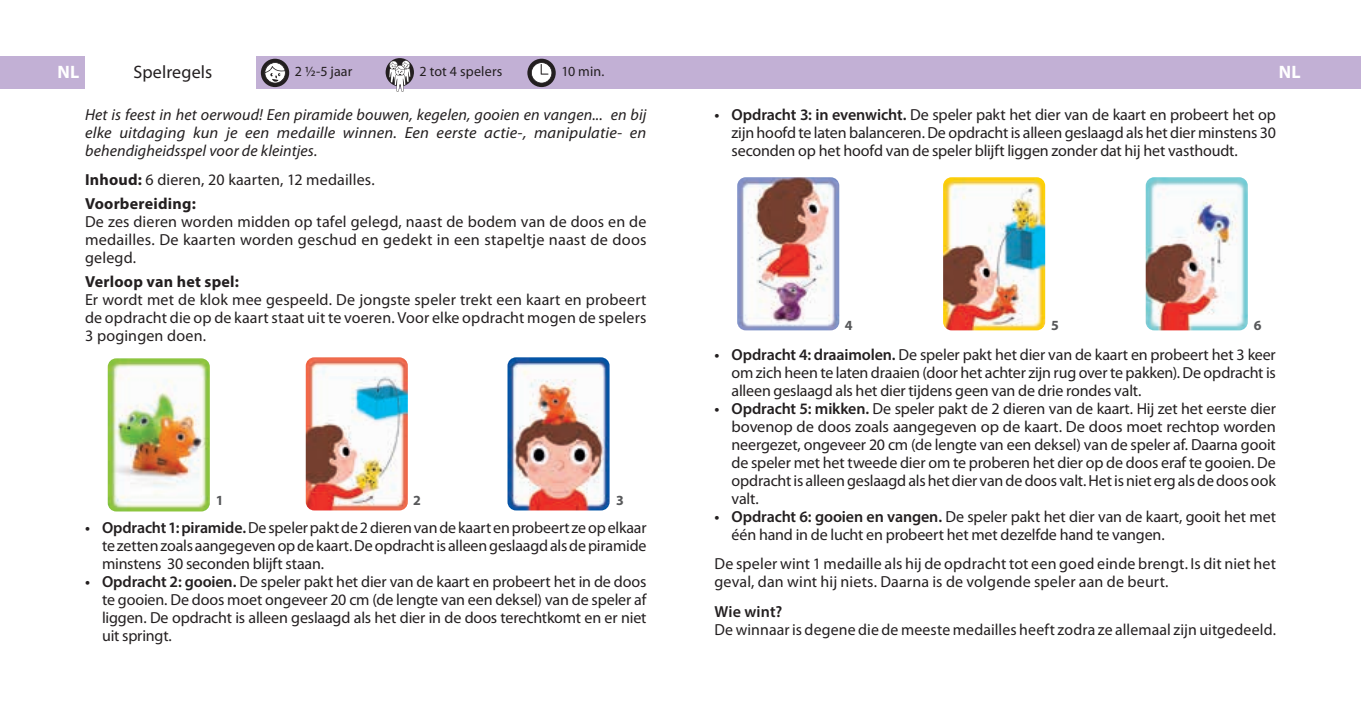
<style>
.page{position:relative;width:1361px;height:709px;background:#fff}
.page>*{position:absolute;margin:0;border:0;box-sizing:border-box;transform-origin:0 0}
.t1{font:18px "Myriad Pro";letter-spacing:.005em;color:#231f20}
.t2{font:700 18px "Myriad Pro";color:#fff}
.t3{font:16px/18px "Myriad Pro";letter-spacing:-.005em;color:#231f20;text-align:justify}
.t4{font:italic 16px/18px "Myriad Pro";letter-spacing:.005em;color:#231f20;text-align:justify}
.t5{font:700 16px "Myriad Pro";letter-spacing:.015em;color:#231f20}
.t6{font:600 16px "Myriad Pro";letter-spacing:.01em;color:#231f20}
.t7{font:14px "Myriad Pro";letter-spacing:.01em;color:#231f20}
.t8{font:700 14px "Myriad Pro";color:#57585a}
.s1{font-weight:700}
.s2{font-weight:600}
</style>
<div class="page">
<div style="left:680px;top:57px;width:681px;height:32px;background:#c2b0d5"></div>
<div style="left:0;top:57px;width:680px;height:32px;background:#c2b0d5"></div>
<img style="left:737px;top:177px;width:102px;height:153px">
<img style="left:943px;top:177px;width:102px;height:153px">
<img style="left:1145px;top:177px;width:102px;height:153px">
<img style="left:108px;top:358px;width:102px;height:153px">
<img style="left:306px;top:357px;width:102px;height:153px">
<img style="left:507px;top:357px;width:102px;height:153px">
<div style="left:85px;top:53px;width:170px;height:40px;background:#fff"></div>
<div style="left:261px;top:59px;width:28px;height:28px;background:#231f20;border-radius:50%"></div>
<svg style="left:264px;top:62px;width:22px;height:21px"></svg>
<svg style="left:386px;top:58px;width:28px;height:28px"></svg>
<svg style="left:389px;top:61px;width:21px;height:31px"></svg>
<div style="left:527px;top:59px;width:29px;height:28px;background:#231f20;border-radius:50%"></div>
<svg style="left:531px;top:62px;width:21px;height:21px"></svg>
<p class="t2" style="left:58px;top:60px;width:23px">NL</p>
<p class="t1" style="left:134px;top:60px;width:80px">Spelregels</p>
<p class="t7" style="left:295px;top:63px;width:59px">2 ½-5 jaar</p>
<p class="t7" style="left:420px;top:63px;width:84px">2 tot 4 spelers</p>
<p class="t7" style="left:561px;top:63px;width:45px">10 min.</p>
<p class="t2" style="left:1278px;top:60px;width:23px">NL</p>
<p class="t4" style="left:85px;top:105px;width:563px">Het is feest in het oerwoud! Een piramide bouwen, kegelen, gooien en vangen... en bij elke uitdaging kun je een medaille winnen. Een eerste actie-, manipulatie- en behendigheidsspel voor de kleintjes.</p>
<p class="t3" style="left:85px;top:168px;width:291px;line-height:23.6px"><span class="s1">Inhoud:</span> 6 dieren, 20 kaarten, 12 medailles.<br><span class="s1">Voorbereiding:</span></p>
<p class="t3" style="left:85px;top:212px;width:563px">De zes dieren worden midden op tafel gelegd, naast de bodem van de doos en de medailles. De kaarten worden geschud en gedekt in een stapeltje naast de doos gelegd.</p>
<p class="t5" style="left:85px;top:271px;width:155px">Verloop van het spel:</p>
<p class="t3" style="left:85px;top:290px;width:563px">Er wordt met de klok mee gespeeld. De jongste speler trekt een kaart en probeert de opdracht die op de kaart staat uit te voeren. Voor elke opdracht mogen de spelers 3 pogingen doen.</p>
<p class="t3" style="left:731px;top:105px;width:546px;text-indent:-17px"><span class="s2">• Opdracht 3: in evenwicht.</span> De speler pakt het dier van de kaart en probeert het op zijn hoofd te laten balanceren. De opdracht is alleen geslaagd als het dier minstens 30 seconden op het hoofd van de speler blijft liggen zonder dat hij het vasthoudt.</p>
<p class="t8" style="left:845px;top:316px;width:9px">4</p>
<p class="t8" style="left:1051px;top:316px;width:9px">5</p>
<p class="t8" style="left:1253px;top:316px;width:9px">6</p>
<p class="t8" style="left:216px;top:491px;width:9px">1</p>
<p class="t8" style="left:413px;top:491px;width:9px">2</p>
<p class="t8" style="left:616px;top:491px;width:9px">3</p>
<p class="t3" style="left:102px;top:518px;width:546px;text-indent:-17px"><span class="s2">• Opdracht 1: piramide.</span> De speler pakt de 2 dieren van de kaart en probeert ze op elkaar te zetten zoals aangegeven op de kaart. De opdracht is alleen geslaagd als de piramide minstens 30 seconden blijft staan.</p>
<p class="t3" style="left:102px;top:572px;width:546px;text-indent:-17px"><span class="s2">• Opdracht 2: gooien.</span> De speler pakt het dier van de kaart en probeert het in de doos te gooien. De doos moet ongeveer 20 cm (de lengte van een deksel) van de speler af liggen. De opdracht is alleen geslaagd als het dier in de doos terechtkomt en er niet uit springt.</p>
<p class="t3" style="left:731px;top:345px;width:546px;text-indent:-17px"><span class="s2">• Opdracht 4: draaimolen.</span> De speler pakt het dier van de kaart en probeert het 3 keer om zich heen te laten draaien (door het achter zijn rug over te pakken). De opdracht is alleen geslaagd als het dier tijdens geen van de drie rondes valt.</p>
<p class="t3" style="left:731px;top:399px;width:546px;text-indent:-17px"><span class="s2">• Opdracht 5: mikken.</span> De speler pakt de 2 dieren van de kaart. Hij zet het eerste dier bovenop de doos zoals aangegeven op de kaart. De doos moet rechtop worden neergezet, ongeveer 20 cm (de lengte van een deksel) van de speler af. Daarna gooit de speler met het tweede dier om te proberen het dier op de doos eraf te gooien. De opdracht is alleen geslaagd als het dier van de doos valt. Het is niet erg als de doos ook valt.</p>
<p class="t3" style="left:731px;top:507px;width:546px;text-indent:-17px"><span class="s2">• Opdracht 6: gooien en vangen.</span> De speler pakt het dier van de kaart, gooit het met één hand in de lucht en probeert het met dezelfde hand te vangen.</p>
<p class="t3" style="left:714px;top:554px;width:563px">De speler wint 1 medaille als hij de opdracht tot een goed einde brengt. Is dit niet het geval, dan wint hij niets. Daarna is de volgende speler aan de beurt.</p>
<p class="t6" style="left:714px;top:601px;width:69px">Wie wint?</p>
<p class="t3" style="left:714px;top:620px;width:563px">De winnaar is degene die de meeste medailles heeft zodra ze allemaal zijn uitgedeeld.</p>
</div>
